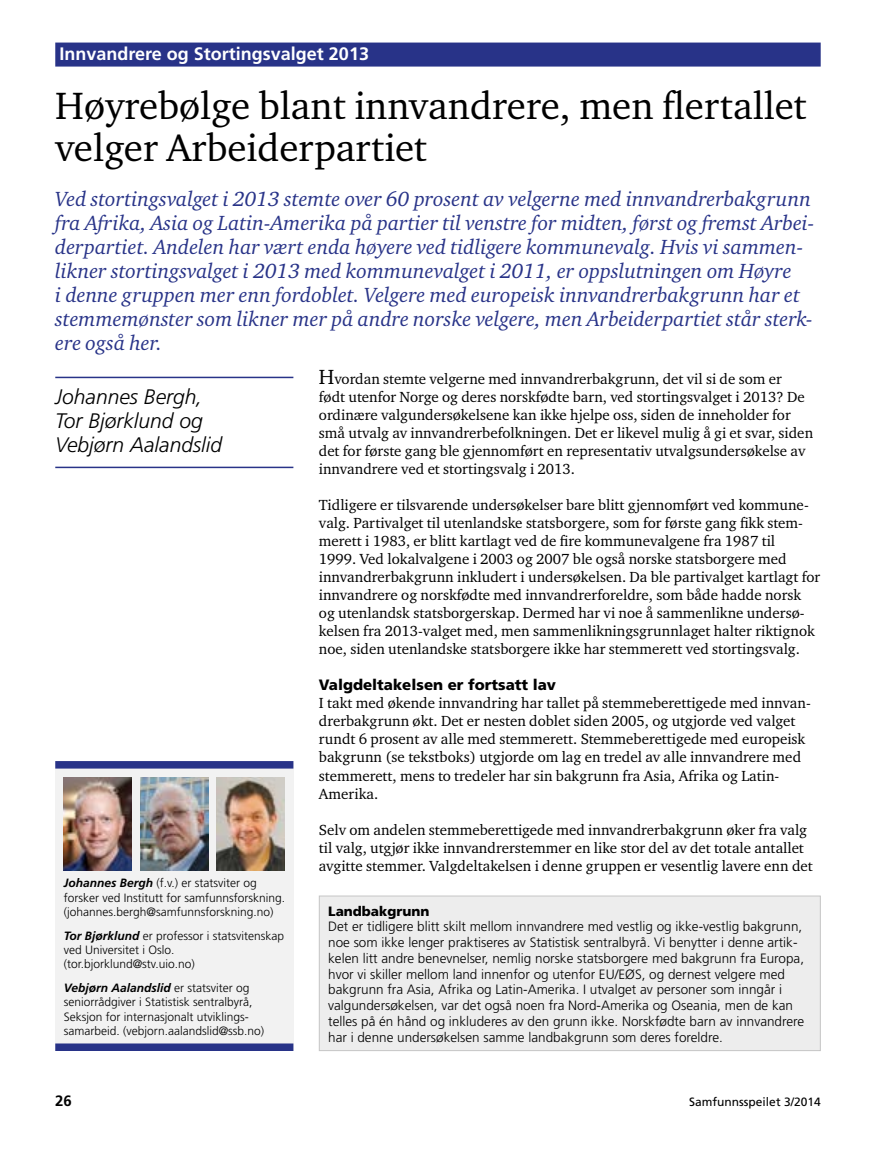
<style>
.page{position:relative;width:893px;height:1149px;background:#fff}
.page>*{position:absolute;margin:0;border:0;box-sizing:border-box;transform-origin:0 0}
.t1{font:39px/42px "Charter ITC Std";color:#000}
.t2{font:italic 21px/24px "Charter ITC Std";color:#283388}
.t3{font:italic 300 21px/24px "Frutiger";color:#000}
.t4{font:700 18px "Frutiger";color:#fff}
.t5{font:15px/18px "Charter ITC Std";color:#000}
.t6{font:900 15px "Frutiger";color:#000}
.t7{font:700 15px "Frutiger";color:#000}
.t8{font:300 13.5px/15.8px "Frutiger";color:#000}
.t9{font:900 13.5px "Frutiger";color:#000}
.t10{font:300 12px/14.4px "Frutiger";color:#000}
.t11{font:12px "Frutiger";color:#000}
.s1{font-weight:700;font-style:italic}
.s2{font-size:21px}
</style>
<div class="page">
<hr style="left:55px;top:376px;width:238px;height:2px;background:#283388">
<hr style="left:55px;top:466px;width:238px;height:2px;background:#283388">
<div style="left:55px;top:43px;width:766px;height:24px;background:#283388"></div>
<div style="left:55px;top:760px;width:238px;height:290px;background:#f2f2f2"></div>
<svg style="left:55px;top:760px;width:238px;height:8px;background:#444e97"></svg>
<div style="left:55px;top:1043px;width:238px;height:7px;background:#283388"></div>
<img style="left:64px;top:777px;width:68px;height:93px">
<img style="left:140px;top:777px;width:68px;height:93px">
<img style="left:217px;top:777px;width:68px;height:93px">
<div style="left:319px;top:895px;width:501px;height:155px;background:#ededed"></div>
<div style="left:319px;top:895px;width:502px;height:155px;border:1px solid #c6c6c6"></div>
<p class="t4" style="left:60px;top:43px;width:311px">Innvandrere og Stortingsvalget 2013</p>
<h1 class="t1" style="left:55px;top:84px;width:753px">Høyrebølge blant innvandrere, men flertallet velger Arbeiderpartiet</h1>
<p class="t2" style="left:55px;top:187px;width:761px">Ved stortingsvalget i 2013 stemte over 60 prosent av velgerne med innvandrerbakgrunn fra Afrika, Asia og Latin-Amerika på partier til venstre for midten, først og fremst Arbei&shy;derpartiet. Andelen har vært enda høyere ved tidligere kommunevalg. Hvis vi sammen&shy;likner stortingsvalget i 2013 med kommunevalget i 2011, er oppslutningen om Høyre<br>i denne gruppen mer enn fordoblet. Velgere med europeisk innvandrerbakgrunn har et stemmemønster som likner mer på andre norske velgere, men Arbeiderpartiet står sterk&shy;ere også her.</p>
<h2 class="t3" style="left:55px;top:384px;width:169px">Johannes Bergh,<br>Tor Bjørklund og<br>Vebjørn Aalandslid</h2>
<p class="t10" style="left:64px;top:875px;width:223px"><span class="s1">Johannes Bergh</span> (f.v.) er statsviter og forsker ved Institutt for samfunnsforskning. (johannes.bergh@samfunnsforskning.no)</p>
<p class="t10" style="left:64px;top:928px;width:222px"><span class="s1">Tor Bjørklund</span> er professor i statsvitenskap ved Universitet i Oslo. (tor.bjorklund@stv.uio.no)</p>
<p class="t10" style="left:64px;top:980px;width:202px"><span class="s1">Vebjørn Aalandslid</span> er statsviter og seniorrådgiver i Statistisk sentralbyrå, Seksjon for internasjonalt utviklings&shy;samarbeid. (vebjorn.aalandslid@ssb.no)</p>
<p class="t5" style="left:319px;top:369px;width:496px"><span class="s2">H</span>vordan stemte velgerne med innvandrerbakgrunn, det vil si de som er<br>født utenfor Norge og deres norskfødte barn, ved stortingsvalget i 2013? De ordinære valgundersøkelsene kan ikke hjelpe oss, siden de inneholder for små utvalg av innvandrerbefolkningen. Det er likevel mulig å gi et svar, siden det for første gang ble gjennomført en representativ utvalgsundersøkelse av innvandrere ved et stortingsvalg i 2013.</p>
<p class="t5" style="left:319px;top:495px;width:503px">Tidligere er tilsvarende undersøkelser bare blitt gjennomført ved kommune&shy;valg. Partivalget til utenlandske statsborgere, som for første gang fikk stem&shy;merett i 1983, er blitt kartlagt ved de fire kommunevalgene fra 1987 til<br>1999. Ved lokalvalgene i 2003 og 2007 ble også norske statsborgere med innvandrerbakgrunn inkludert i undersøkelsen. Da ble partivalget kartlagt for innvandrere og norskfødte med innvandrerforeldre, som både hadde norsk og utenlandsk statsborgerskap. Dermed har vi noe å sammenlikne undersø&shy;kelsen fra 2013-valget med, men sammenlikningsgrunnlaget halter riktignok noe, siden utenlandske statsborgere ikke har stemmerett ved stortingsvalg.</p>
<p class="t6" style="left:319px;top:676px;width:239px">Valgdeltakelsen er fortsatt lav</p>
<p class="t5" style="left:319px;top:693px;width:493px">I takt med økende innvandring har tallet på stemmeberettigede med innvan&shy;drerbakgrunn økt. Det er nesten doblet siden 2005, og utgjorde ved valget rundt 6 prosent av alle med stemmerett. Stemmeberettigede med europeisk bakgrunn (se tekstboks) utgjorde om lag en tredel av alle innvandrere med stemmerett, mens to tredeler har sin bakgrunn fra Asia, Afrika og Latin-Amerika.</p>
<p class="t5" style="left:319px;top:819px;width:495px">Selv om andelen stemmeberettigede med innvandrerbakgrunn øker fra valg til valg, utgjør ikke innvandrerstemmer en like stor del av det totale antallet avgitte stemmer. Valgdeltakelsen i denne gruppen er vesentlig lavere enn det</p>
<p class="t9" style="left:328px;top:902px;width:103px">Landbakgrunn</p>
<p class="t8" style="left:328px;top:918px;width:477px">Det er tidligere blitt skilt mellom innvandrere med vestlig og ikke-vestlig bakgrunn, noe som ikke lenger praktiseres av Statistisk sentralbyrå. Vi benytter i denne artik&shy;kelen litt andre benevnelser, nemlig norske statsborgere med bakgrunn fra Europa, hvor vi skiller mellom land innenfor og utenfor EU/EØS, og dernest velgere med bakgrunn fra Asia, Afrika og Latin-Amerika. I utvalget av personer som inngår i valgundersøkelsen, var det også noen fra Nord-Amerika og Oseania, men de kan telles på én hånd og inkluderes av den grunn ikke. Norskfødte barn av innvandrere har i denne undersøkelsen samme landbakgrunn som deres foreldre.</p>
<p class="t7" style="left:55px;top:1091px;width:18px">26</p>
<p class="t11" style="left:689px;top:1094px;width:133px">Samfunnsspeilet 3/2014</p>
</div>
